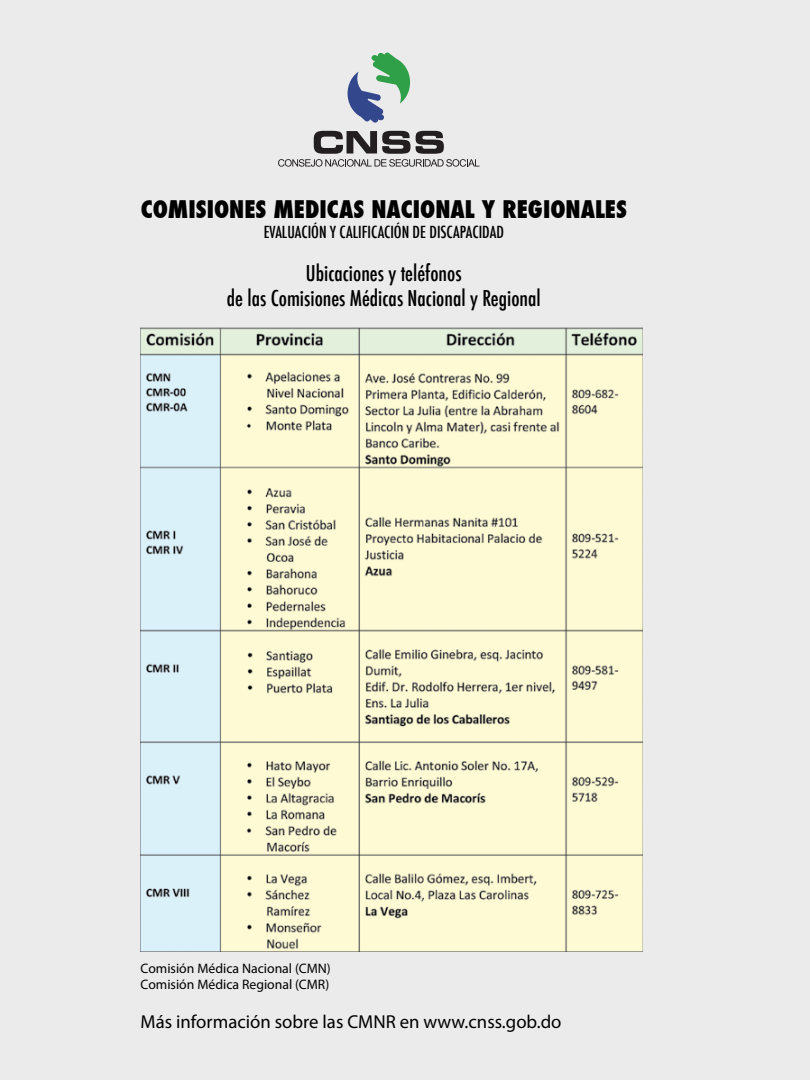
<style>
.page{position:relative;width:810px;height:1080px;background:#ebebec}
.page>*{position:absolute;margin:0;border:0;box-sizing:border-box;transform-origin:0 0}
.t1{font:800 condensed 23.75px "Futura";color:#000}
.t2{font:500 condensed 21.25px/25.5px "Futura";color:#000;text-align:center}
.t3{font:18.75px "Myriad Pro";color:#000}
.t4{font:500 condensed 16.25px "Futura";color:#000}
.t5{font:13.75px/16.5px "Myriad Pro";color:#000}
</style>
<div class="page">
<img style="left:140px;top:327px;width:503px;height:625px">
<svg style="left:348px;top:53px;width:62px;height:70px;background:#9bb8b3"></svg>
<svg style="left:278px;top:131px;width:202px;height:36px;background:#aaa9aa"></svg>
<p class="t1" style="left:141px;top:193px;width:488px">COMISIONES MEDICAS NACIONAL Y REGIONALES</p>
<p class="t4" style="left:264px;top:222px;width:242px">EVALUACIÓN Y CALIFICACIÓN DE DISCAPACIDAD</p>
<p class="t2" style="left:227px;top:260px;width:316px">Ubicaciones y teléfonos<br>de las Comisiones Médicas Nacional y Regional</p>
<p class="t5" style="left:141px;top:959px;width:192px">Comisión Médica Nacional (CMN)<br>Comisión Médica Regional (CMR)</p>
<p class="t3" style="left:141px;top:1010px;width:423px">Más información sobre las CMNR en www.cnss.gob.do</p>
</div>
